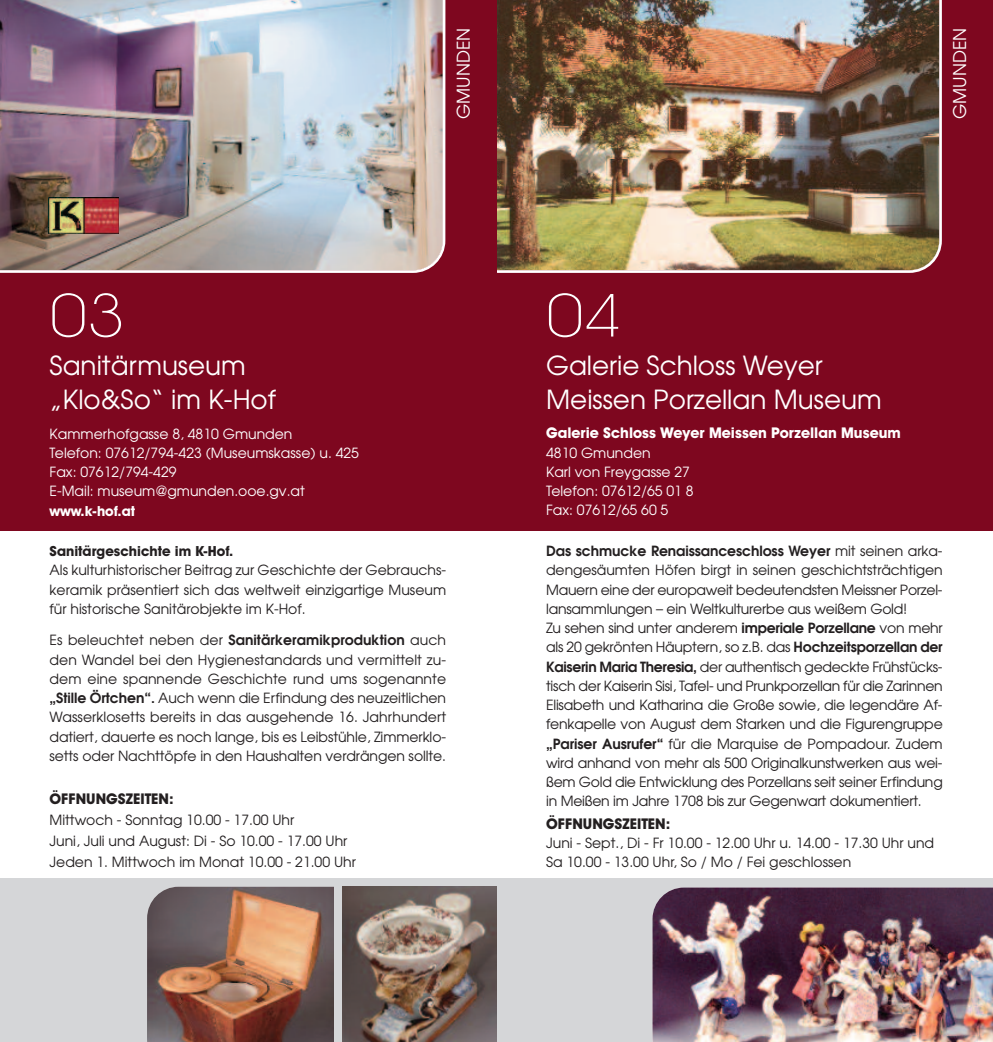
<style>
.page{position:relative;width:993px;height:1042px;background:#fff}
.page>*{position:absolute;margin:0;border:0;box-sizing:border-box;transform-origin:0 0}
.t1{font:200 59.85px "Avant Garde IT Cby BT";color:#fff;scale:1.11 1}
.t2{font:26.25px/33.2px "Avant Garde";color:#fff}
.t3{font:17.5px "Avant Garde";color:#fff}
.t4{font:700 14.88px "Avant Garde IT Cby BT";color:#fff}
.t5{font:700 14.88px "Avant Garde IT Cby BT";color:#231f20}
.t6{font:14px/19.2px "Avant Garde";letter-spacing:-.015em;color:#231f20}
.t7{font:14px/19.2px "Avant Garde";color:#fff}
.t8{font:700 14px "Avant Garde IT Cby BT";color:#231f20}
.t9{font:700 14px "Avant Garde IT Cby BT";color:#fff}
.s1{font-weight:600}
</style>
<div class="page">
<div style="left:0;top:878px;width:992px;height:164px;background:#d5d6d8"></div>
<div style="left:0;top:0;width:992px;height:531px;background:#7e071f"></div>
<img style="left:0;top:0;width:445px;height:273px">
<img style="left:147px;top:886px;width:187px;height:156px">
<img style="left:342px;top:887px;width:154px;height:155px">
<img style="left:49px;top:198px;width:70px;height:35px">
<img style="left:497px;top:0;width:444px;height:273px">
<img style="left:652px;top:887px;width:340px;height:155px">
<p class="t3" style="left:453px;top:119px;width:93px;rotate:-90deg">GMUNDEN</p>
<p class="t3" style="left:949px;top:119px;width:93px;rotate:-90deg">GMUNDEN</p>
<h1 class="t1" style="left:50px;top:294px;width:69px">03</h1>
<h1 class="t1" style="left:546px;top:294px;width:69px">04</h1>
<h2 class="t2" style="left:546px;top:350px;width:337px">Galerie Schloss Weyer<br>Meissen Porzellan Museum</h2>
<p class="t4" style="left:546px;top:428px;width:356px">Galerie Schloss Weyer Meissen Porzellan Museum</p>
<p class="t7" style="left:546px;top:443px;width:149px">4810 Gmunden<br>Karl von Freygasse 27<br>Telefon: 07612/65 01 8<br>Fax: 07612/65 60 5</p>
<p class="t6" style="left:546px;top:542px;width:398px"><span class="s1">Das schmucke Renaissanceschloss Weyer</span> mit seinen arka&shy;dengesäumten Höfen birgt in seinen geschichtsträchtigen Mauern eine der europaweit bedeutendsten Meissner Porzel&shy;lansammlungen – ein Weltkulturerbe aus weißem Gold!<br>Zu sehen sind unter anderem <span class="s1">imperiale Porzellane</span> von mehr als 20 gekrönten Häuptern, so z.B. das <span class="s1">Hochzeitsporzellan der Kaiserin Maria Theresia,</span> der authentisch gedeckte Frühstücks&shy;tisch der Kaiserin Sisi, Tafel- und Prunkporzellan für die Zarinnen Elisabeth und Katharina die Große sowie, die legendäre Af&shy;fenkapelle von August dem Starken und die Figurengruppe <span class="s1">„Pariser Ausrufer“</span> für die Marquise de Pompadour. Zudem wird anhand von mehr als 500 Originalkunstwerken aus wei&shy;ßem Gold die Entwicklung des Porzellans seit seiner Erfindung in Meißen im Jahre 1708 bis zur Gegenwart dokumentiert.</p>
<p class="t5" style="left:546px;top:818px;width:126px">ÖFFNUNGSZEITEN:</p>
<p class="t6" style="left:546px;top:833px;width:389px">Juni - Sept., Di - Fr 10.00 - 12.00 Uhr u. 14.00 - 17.30 Uhr und<br>Sa 10.00 - 13.00 Uhr, So / Mo / Fei geschlossen</p>
<h2 class="t2" style="left:50px;top:350px;width:228px">Sanitärmuseum „Klo&amp;So“ im K-Hof</h2>
<p class="t7" style="left:50px;top:424px;width:311px">Kammerhofgasse 8, 4810 Gmunden<br>Telefon: 07612/794-423 (Museumskasse) u. 425<br>Fax: 07612/794-429<br>E-Mail: museum@gmunden.ooe.gv.at</p>
<p class="t9" style="left:50px;top:505px;width:87px">www.k-hof.at</p>
<p class="t8" style="left:50px;top:546px;width:185px">Sanitärgeschichte im K-Hof.</p>
<p class="t6" style="left:50px;top:561px;width:398px;text-align:justify">Als kulturhistorischer Beitrag zur Geschichte der Gebrauchs&shy;keramik präsentiert sich das weltweit einzigartige Museum für historische Sanitärobjekte im K-Hof.</p>
<p class="t6" style="left:50px;top:631px;width:398px;text-align:justify">Es beleuchtet neben der <span class="s1">Sanitärkeramikproduktion</span> auch den Wandel bei den Hygienestandards und vermittelt zu&shy;dem eine spannende Geschichte rund ums sogenannte <span class="s1">„Stille Örtchen“.</span> Auch wenn die Erfindung des neuzeitlichen Wasserklosetts bereits in das ausgehende 16. Jahrhundert datiert, dauerte es noch lange, bis es Leibstühle, Zimmerklo&shy;setts oder Nachttöpfe in den Haushalten verdrängen sollte.</p>
<p class="t5" style="left:49px;top:793px;width:126px">ÖFFNUNGSZEITEN:</p>
<p class="t6" style="left:49px;top:809px;width:308px;line-height:21px">Mittwoch - Sonntag 10.00 - 17.00 Uhr<br>Juni, Juli und August: Di - So 10.00 - 17.00 Uhr<br>Jeden 1. Mittwoch im Monat 10.00 - 21.00 Uhr</p>
</div>
